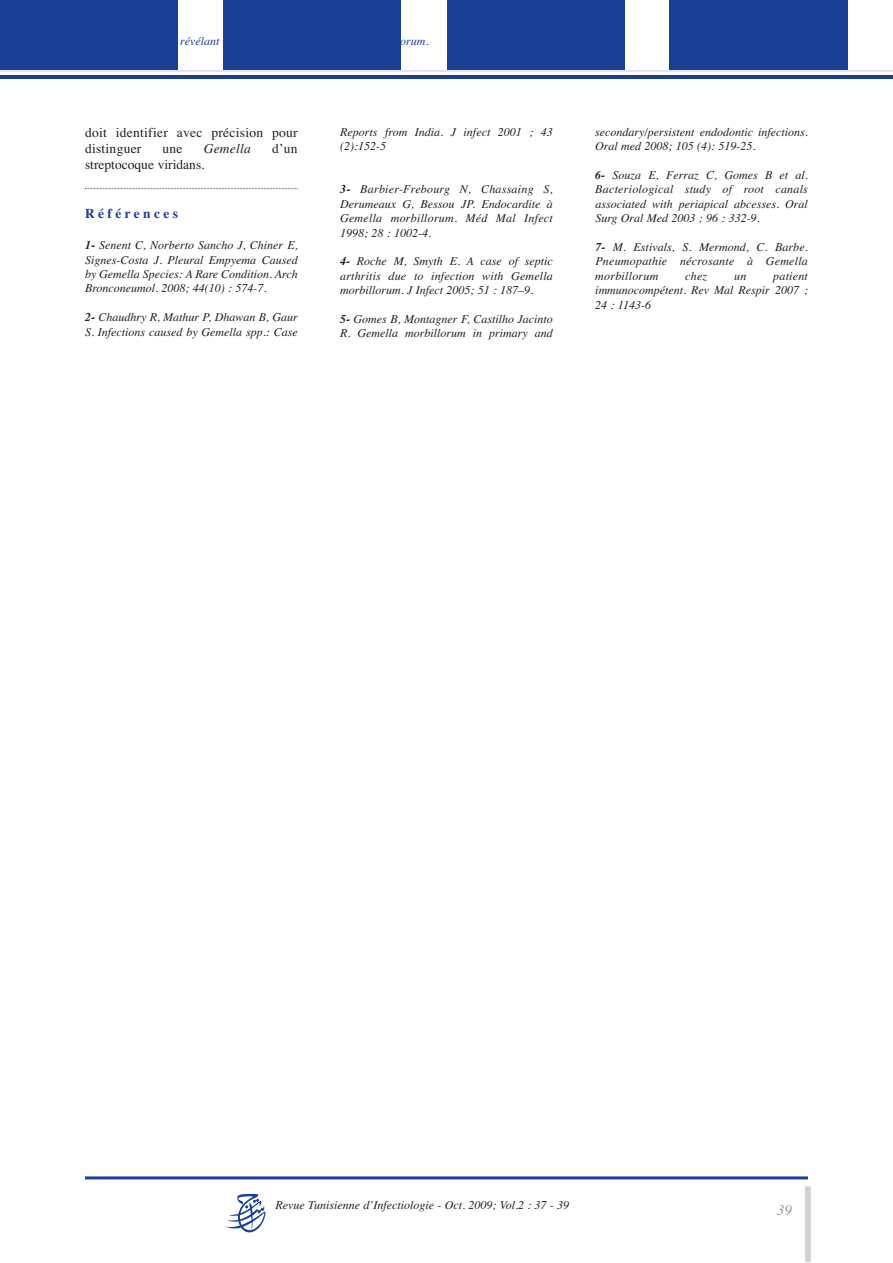
<style>
.page{position:relative;width:893px;height:1263px;background:#fff}
.page>*{position:absolute;margin:0;border:0;box-sizing:border-box;transform-origin:0 0}
.t1{font:italic 15px "Times";color:#939598}
.t2{font:13.5px/16.2px "Times";letter-spacing:.02em;color:#231f20}
.t3{font:13.5px "Times";color:#231f20}
.t4{font:700 13.5px "Times";letter-spacing:.25em;color:#1b3f94}
.t5{font:italic 13.5px "Times";letter-spacing:.02em;color:#231f20}
.t6{font:italic 12px/14.4px "Times";color:#231f20;text-align:justify}
.s1{font-weight:700}
</style>
<div class="page">
<svg style="left:85px;top:188px;width:213px;height:1px"></svg>
<svg style="left:0;top:0;width:893px;height:72px;background:#aeb8d8"></svg>
<hr style="left:0;top:76px;width:893px;height:3px;background:#1b3f94">
<div style="left:0;top:1px;width:625px;height:69px;background:#1b3f94"></div>
<img style="left:179px;top:1px;width:268px;height:69px">
<img style="left:625px;top:1px;width:268px;height:69px">
<hr style="left:85px;top:1176px;width:723px;height:3px;background:#1b3f94">
<div style="left:805px;top:1186px;width:6px;height:76px;background:#d1d2d4"></div>
<svg style="left:226px;top:1194px;width:40px;height:38px"></svg>
<p class="t2" style="left:85px;top:124px;width:214px">doit identifier avec précision pour distinguer</p>
<p class="t2" style="left:163px;top:140px;width:22px">une</p>
<p class="t5" style="left:204px;top:140px;width:49px">Gemella</p>
<p class="t2" style="left:272px;top:140px;width:27px">d’un</p>
<p class="t3" style="left:85px;top:157px;width:121px">streptocoque viridans.</p>
<p class="t4" style="left:85px;top:205px;width:95px">Références</p>
<p class="t6" style="left:85px;top:238px;width:214px"><span class="s1">1-</span> Senent C, Norberto Sancho J, Chiner E, Signes-Costa J. Pleural Empyema Caused by Gemella Species: A Rare Condition. Arch Bronconeumol. 2008; 44(10) : 574-7.</p>
<p class="t6" style="left:85px;top:310px;width:214px"><span class="s1">2-</span> Chaudhry R, Mathur P, Dhawan B, Gaur<br>S. Infections caused by Gemella spp.: Case</p>
<p class="t6" style="left:340px;top:124px;width:214px">Reports from India. J infect 2001 ; 43 (2):152-5</p>
<p class="t6" style="left:340px;top:182px;width:214px"><span class="s1">3-</span> Barbier-Frebourg N, Chassaing S, Derumeaux G, Bessou JP. Endocardite à Gemella morbillorum. Méd Mal Infect 1998; 28 : 1002-4.</p>
<p class="t6" style="left:340px;top:254px;width:214px"><span class="s1">4-</span> Roche M, Smyth E. A case of septic arthritis due to infection with Gemella morbillorum. J Infect 2005; 51 : 187–9.</p>
<p class="t6" style="left:340px;top:312px;width:214px"><span class="s1">5-</span> Gomes B, Montagner F, Castilho Jacinto<br>R. Gemella morbillorum in primary and</p>
<p class="t6" style="left:595px;top:124px;width:214px">secondary/persistent endodontic infections.<br>Oral med 2008; 105 (4): 519-25.</p>
<p class="t6" style="left:595px;top:168px;width:214px"><span class="s1">6-</span> Souza E, Ferraz C, Gomes B et al.<br>Bacteriological study of root canals associated with periapical abcesses. Oral Surg Oral Med 2003 ; 96 : 332-9.</p>
<p class="t6" style="left:595px;top:240px;width:214px"><span class="s1">7-</span> M. Estivals, S. Mermond, C. Barbe.<br>Pneumopathie nécrosante à Gemella morbillorum</p>
<p class="t6" style="left:685px;top:268px;width:24px">chez</p>
<p class="t6" style="left:734px;top:268px;width:14px">un</p>
<p class="t6" style="left:595px;top:268px;width:214px;text-indent:178px">patient immunocompétent. Rev Mal Respir 2007 ; 24 : 1143-6</p>
<p class="t6" style="left:276px;top:1197px;width:295px">Revue Tunisienne d’Infectiologie - Oct. 2009; Vol.2 : 37 - 39</p>
<p class="t1" style="left:777px;top:1201px;width:16px">39</p>
</div>
